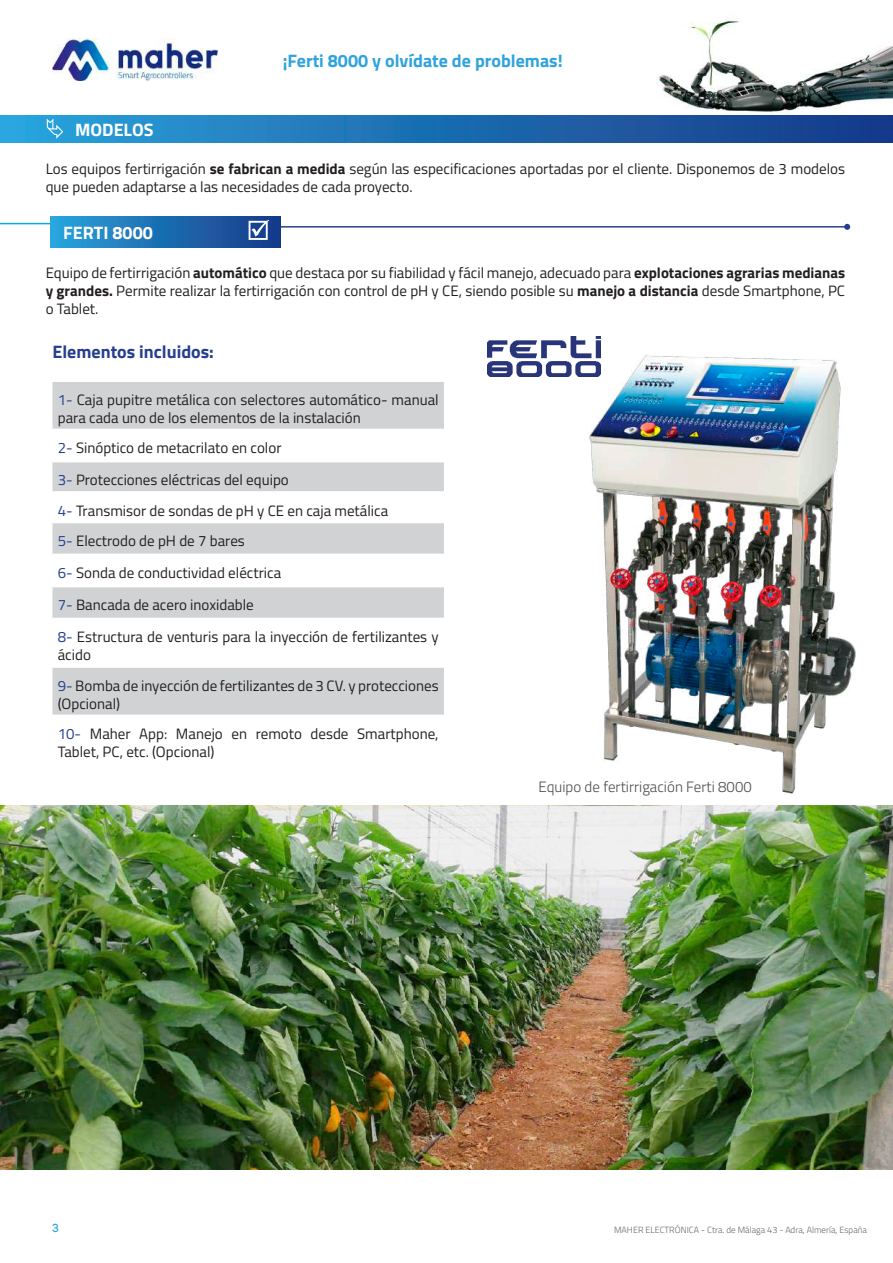
<style>
.page{position:relative;width:893px;height:1263px;background:#fff}
.page>*{position:absolute;margin:0;border:0;box-sizing:border-box;transform-origin:0 0}
.t1{font:700 18px "Titillium Web";color:#30a3dc}
.t2{font:700 18px "Titillium Web";color:#253f8e}
.t3{font:700 18px "Titillium Web";color:#fff}
.t4{font:15px/18px "Titillium Web";color:#231f20}
.t5{font:300 15px "Titillium Web";color:#4b4c4d}
.t6{font:12px "VVE Giallo Medium";color:#36a9e1}
.t7{font:300 9px "Titillium Web";color:#67676a}
.s1{font-weight:700}
.s2{color:#253f8e}
</style>
<div class="page">
<img style="left:587px;top:19px;width:305px;height:97px">
<img style="left:52px;top:39px;width:165px;height:42px">
<div style="left:0;top:116px;width:893px;height:27px;background:linear-gradient(to right,#29a4dc,#143786)"></div>
<svg style="left:47px;top:119px;width:16px;height:20px"></svg>
<svg style="left:53px;top:382px;width:391px;height:333px;fill:#d1d2d4"></svg>
<hr style="left:53px;top:429px;width:391px;height:1px;background:#fff">
<hr style="left:53px;top:461px;width:391px;height:1px;background:#fff">
<hr style="left:53px;top:491px;width:391px;height:2px;background:#fff">
<hr style="left:53px;top:522px;width:391px;height:1px;background:#fff">
<hr style="left:53px;top:554px;width:391px;height:1px;background:#fff">
<hr style="left:53px;top:586px;width:391px;height:1px;background:#fff">
<hr style="left:53px;top:618px;width:391px;height:1px;background:#fff">
<hr style="left:53px;top:666px;width:391px;height:2px;background:#fff">
<img style="left:0;top:805px;width:893px;height:364px">
<img style="left:488px;top:340px;width:56px;height:37px">
<hr style="left:0;top:223px;width:64px;height:1px;background:#00aeef">
<hr style="left:242px;top:226px;width:605px;height:2px;background:#253f8e">
<svg style="left:844px;top:224px;width:6px;height:6px"></svg>
<div style="left:50px;top:216px;width:230px;height:31px;background:linear-gradient(to right,#28a3dc,#163988)"></div>
<svg style="left:249px;top:220px;width:20px;height:20px"></svg>
<img style="left:544px;top:336px;width:312px;height:458px">
<p class="t3" style="left:75px;top:116px;width:80px">MODELOS</p>
<p class="t1" style="left:283px;top:47px;width:281px">¡Ferti 8000 y olvídate de problemas!</p>
<p class="t4" style="left:46px;top:159px;width:801px">Los equipos fertirrigación <span class="s1">se fabrican a medida</span> según las especificaciones aportadas por el cliente. Disponemos de 3 modelos que pueden adaptarse a las necesidades de cada proyecto.</p>
<p class="t3" style="left:63px;top:219px;width:91px">FERTI 8000</p>
<p class="t4" style="left:46px;top:263px;width:801px;text-align:justify">Equipo de fertirrigación <span class="s1">automático</span> que destaca por su fiabilidad y fácil manejo, adecuado para <span class="s1">explotaciones agrarias medianas y grandes.</span> Permite realizar la fertirrigación con control de pH y CE, siendo posible su <span class="s1">manejo a distancia</span> desde Smartphone, PC o Tablet.</p>
<p class="t2" style="left:52px;top:338px;width:163px">Elementos incluidos:</p>
<p class="t4" style="left:58px;top:390px;width:382px"><span class="s2">1-</span> Caja pupitre metálica con selectores automático- manual para cada uno de los elementos de la instalación</p>
<p class="t4" style="left:58px;top:431px;width:233px;line-height:32.1px"><span class="s2">2-</span> Sinóptico de metacrilato en color<br><span class="s2">3-</span> Protecciones eléctricas del equipo</p>
<p class="t4" style="left:58px;top:494px;width:332px;line-height:30.5px"><span class="s2">4-</span> Transmisor de sondas de pH y CE en caja metálica<br><span class="s2">5-</span> Electrodo de pH de 7 bares</p>
<p class="t4" style="left:58px;top:556px;width:382px;line-height:32.1px"><span class="s2">6-</span> Sonda de conductividad eléctrica<br><span class="s2">7-</span> Bancada de acero inoxidable<br><span class="s2">8-</span> Estructura de venturis para la inyección de fertilizantes y</p>
<p class="t4" style="left:58px;top:639px;width:382px;line-height:30.5px">ácido<br><span class="s2">9-</span> Bomba de inyección de fertilizantes de 3 CV. y protecciones</p>
<p class="t4" style="left:58px;top:687px;width:382px;line-height:30.5px">(Opcional)<br><span class="s2">10-</span> Maher App: Manejo en remoto desde Smartphone,</p>
<p class="t4" style="left:58px;top:742px;width:158px">Tablet, PC, etc. (Opcional)</p>
<p class="t5" style="left:539px;top:776px;width:215px">Equipo de fertirrigación Ferti 8000</p>
<p class="t6" style="left:52px;top:1219px;width:8px">3</p>
<p class="t7" style="left:614px;top:1223px;width:255px">MAHER ELECTRÓNICA - Ctra. de Málaga 43 - Adra, Almería, España</p>
</div>
